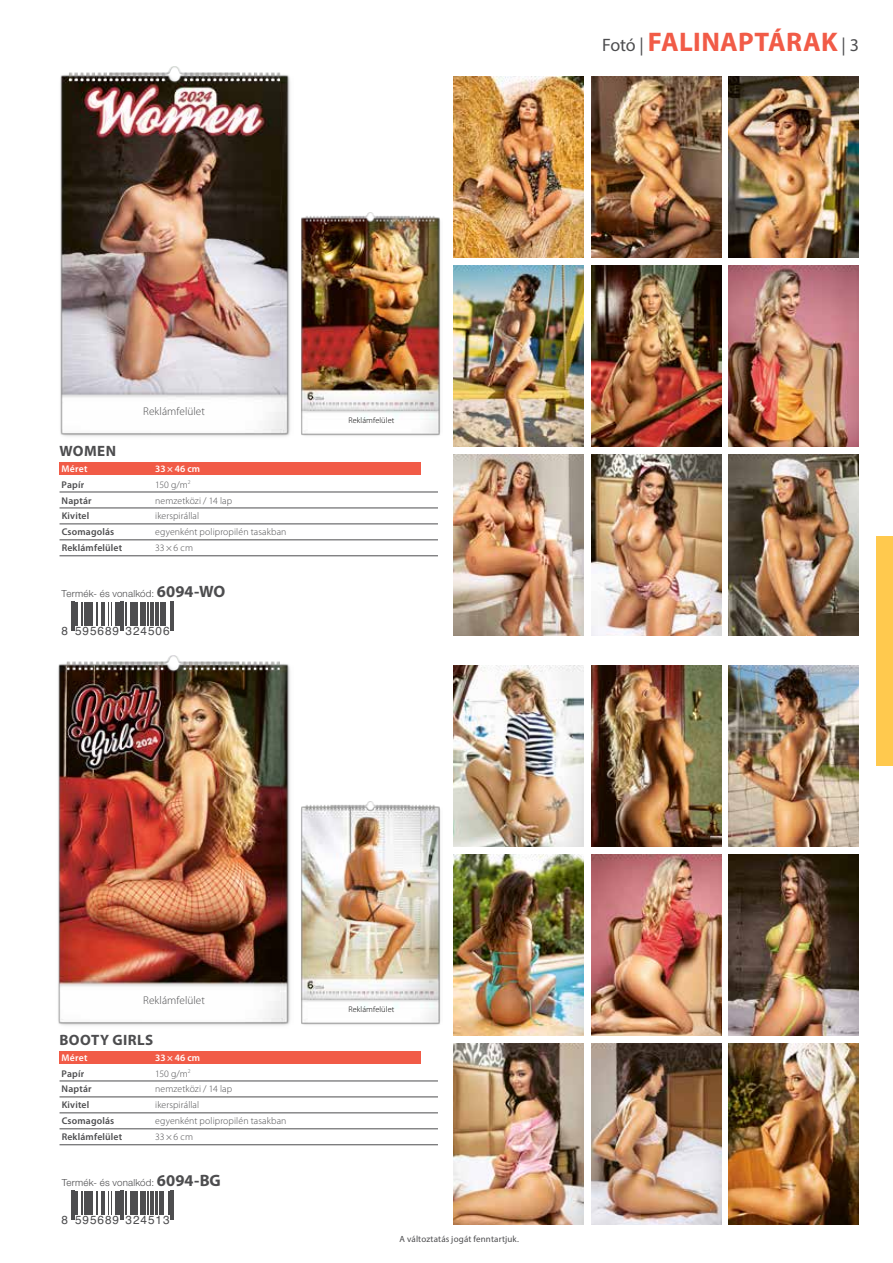
<style>
.page{position:relative;width:893px;height:1263px;background:#fff}
.page>*{position:absolute;margin:0;border:0;box-sizing:border-box;transform-origin:0 0}
.t1{font:700 27px "Myriad Pro";letter-spacing:.01em;color:#f15b47}
.t2{font:700 15px "Myriad Pro";letter-spacing:.03em;color:#4d4d4f}
.t3{font:11.7px "Helvetica";letter-spacing:.085em;color:#4d4d4f}
.t4{font:300 11.25px "Myriad Pro";letter-spacing:.005em;color:#4d4d4f}
.t5{font:300 9.75px "Myriad Pro";letter-spacing:.01em;color:#4d4d4f}
.t6{font:600 9.75px "Myriad Pro";letter-spacing:.015em;color:#4d4d4f}
.t7{font:300 9.75px "Helvetica Neue LT Pro";letter-spacing:.02em;color:#4d4d4f}
.t8{font:600 9.75px "Myriad Pro";letter-spacing:.02em;color:#fff}
.t9{font:9px "Myriad Pro";letter-spacing:.015em;color:#4d4d4f}
.t10{font:300 8.25px "Myriad Pro";letter-spacing:.015em;color:#000}
.s1{font-family:"Myriad Pro";font-weight:700;font-size:16.5px}
.s2{font-weight:400;font-size:18px;color:#4d4d4f}
</style>
<div class="page">
<div style="left:876px;top:536px;width:17px;height:229px;background:#ffc94e"></div>
<div style="left:60px;top:462px;width:361px;height:13px;background:#f15b47"></div>
<div style="left:60px;top:1051px;width:361px;height:13px;background:#f15b47"></div>
<img style="left:301px;top:212px;width:140px;height:224px">
<img style="left:301px;top:801px;width:140px;height:224px">
<img style="left:60px;top:67px;width:230px;height:370px">
<img style="left:58px;top:656px;width:232px;height:370px">
<img style="left:454px;top:665px;width:130px;height:182px">
<img style="left:454px;top:77px;width:130px;height:181px">
<img style="left:454px;top:854px;width:130px;height:182px">
<img style="left:454px;top:265px;width:130px;height:182px">
<img style="left:454px;top:1043px;width:130px;height:182px">
<img style="left:454px;top:454px;width:130px;height:182px">
<img style="left:591px;top:665px;width:130px;height:182px">
<img style="left:591px;top:77px;width:130px;height:181px">
<img style="left:591px;top:854px;width:130px;height:182px">
<img style="left:591px;top:265px;width:130px;height:182px">
<img style="left:591px;top:1043px;width:130px;height:182px">
<img style="left:591px;top:454px;width:130px;height:182px">
<img style="left:729px;top:665px;width:130px;height:182px">
<img style="left:729px;top:77px;width:130px;height:181px">
<img style="left:729px;top:854px;width:130px;height:182px">
<img style="left:729px;top:265px;width:130px;height:182px">
<img style="left:729px;top:1043px;width:130px;height:182px">
<img style="left:729px;top:454px;width:130px;height:182px">
<svg style="left:71px;top:602px;width:1px;height:29px"></svg>
<hr style="left:73px;top:602px;width:2px;height:29px;background:#4d4d4f">
<hr style="left:76px;top:602px;width:2px;height:24px;background:#4d4d4f">
<svg style="left:81px;top:602px;width:4px;height:24px"></svg>
<hr style="left:86px;top:602px;width:4px;height:24px;background:#4d4d4f">
<hr style="left:91px;top:602px;width:2px;height:24px;background:#4d4d4f">
<svg style="left:96px;top:602px;width:30px;height:29px"></svg>
<hr style="left:130px;top:602px;width:2px;height:24px;background:#4d4d4f">
<hr style="left:133px;top:602px;width:2px;height:24px;background:#4d4d4f">
<hr style="left:136px;top:602px;width:2px;height:24px;background:#4d4d4f">
<svg style="left:140px;top:602px;width:1px;height:24px"></svg>
<hr style="left:142px;top:602px;width:3px;height:24px;background:#4d4d4f">
<svg style="left:148px;top:602px;width:1px;height:24px"></svg>
<hr style="left:151px;top:602px;width:3px;height:24px;background:#4d4d4f">
<hr style="left:155px;top:602px;width:3px;height:24px;background:#4d4d4f">
<svg style="left:161px;top:602px;width:12px;height:29px"></svg>
<svg style="left:71px;top:1191px;width:1px;height:29px"></svg>
<hr style="left:73px;top:1191px;width:2px;height:29px;background:#4d4d4f">
<hr style="left:76px;top:1191px;width:2px;height:24px;background:#4d4d4f">
<svg style="left:81px;top:1191px;width:4px;height:24px"></svg>
<hr style="left:86px;top:1191px;width:4px;height:24px;background:#4d4d4f">
<hr style="left:91px;top:1191px;width:2px;height:24px;background:#4d4d4f">
<svg style="left:96px;top:1191px;width:30px;height:29px"></svg>
<hr style="left:130px;top:1191px;width:2px;height:24px;background:#4d4d4f">
<hr style="left:133px;top:1191px;width:2px;height:24px;background:#4d4d4f">
<hr style="left:136px;top:1191px;width:2px;height:24px;background:#4d4d4f">
<svg style="left:140px;top:1191px;width:1px;height:24px"></svg>
<hr style="left:142px;top:1191px;width:3px;height:24px;background:#4d4d4f">
<svg style="left:148px;top:1191px;width:1px;height:24px"></svg>
<hr style="left:151px;top:1191px;width:3px;height:24px;background:#4d4d4f">
<hr style="left:155px;top:1191px;width:2px;height:24px;background:#4d4d4f">
<hr style="left:159px;top:1191px;width:3px;height:24px;background:#4d4d4f">
<svg style="left:163px;top:1191px;width:10px;height:29px"></svg>
<hr style="left:60px;top:492px;width:378px;height:1px;background:#4d4d4f">
<hr style="left:60px;top:508px;width:378px;height:1px;background:#4d4d4f">
<hr style="left:60px;top:524px;width:378px;height:1px;background:#4d4d4f">
<hr style="left:60px;top:540px;width:378px;height:1px;background:#4d4d4f">
<hr style="left:60px;top:555px;width:378px;height:1px;background:#4d4d4f">
<hr style="left:60px;top:1081px;width:378px;height:1px;background:#4d4d4f">
<hr style="left:60px;top:1097px;width:378px;height:1px;background:#4d4d4f">
<hr style="left:60px;top:1112px;width:378px;height:1px;background:#4d4d4f">
<hr style="left:60px;top:1128px;width:378px;height:1px;background:#4d4d4f">
<hr style="left:60px;top:1144px;width:378px;height:1px;background:#4d4d4f">
<p class="t4" style="left:143px;top:405px;width:63px">Reklámfelület</p>
<h2 class="t2" style="left:60px;top:441px;width:58px">WOMEN</h2>
<p class="t8" style="left:62px;top:463px;width:27px">Méret</p>
<p class="t8" style="left:155px;top:463px;width:47px">33 × 46 cm</p>
<p class="t6" style="left:62px;top:479px;width:24px">Papír</p>
<p class="t5" style="left:155px;top:479px;width:37px">150 g/m<sup>2</sup></p>
<p class="t6" style="left:62px;top:495px;width:31px">Naptár</p>
<p class="t5" style="left:155px;top:495px;width:78px">nemzetközi / 14 lap</p>
<p class="t6" style="left:62px;top:511px;width:29px">Kivitel</p>
<p class="t5" style="left:155px;top:511px;width:46px">ikerspirállal</p>
<p class="t6" style="left:62px;top:527px;width:54px">Csomagolás</p>
<p class="t5" style="left:155px;top:527px;width:133px">egyenként polipropilén tasakban</p>
<p class="t6" style="left:62px;top:543px;width:62px">Reklámfelület</p>
<p class="t5" style="left:155px;top:543px;width:39px">33×6 cm</p>
<p class="t7" style="left:62px;top:588px;width:165px">Termék- és vonalkód: <span class="s1">6094-WO</span></p>
<p class="t3" style="left:62px;top:622px;width:110px">8 595689 324506</p>
<p class="t10" style="left:348px;top:415px;width:47px">Reklámfelület</p>
<h1 class="t1" style="left:602px;top:24px;width:258px"><span class="s2">Fotó |</span> FALINAPTÁRAK <span class="s2">| 3</span></h1>
<p class="t4" style="left:143px;top:994px;width:63px">Reklámfelület</p>
<h2 class="t2" style="left:60px;top:1030px;width:95px">BOOTY GIRLS</h2>
<p class="t8" style="left:62px;top:1052px;width:27px">Méret</p>
<p class="t8" style="left:155px;top:1052px;width:47px">33 × 46 cm</p>
<p class="t6" style="left:62px;top:1068px;width:24px">Papír</p>
<p class="t5" style="left:155px;top:1068px;width:37px">150 g/m<sup>2</sup></p>
<p class="t6" style="left:62px;top:1084px;width:31px">Naptár</p>
<p class="t5" style="left:155px;top:1084px;width:78px">nemzetközi / 14 lap</p>
<p class="t6" style="left:62px;top:1100px;width:29px">Kivitel</p>
<p class="t5" style="left:155px;top:1100px;width:46px">ikerspirállal</p>
<p class="t6" style="left:62px;top:1116px;width:54px">Csomagolás</p>
<p class="t5" style="left:155px;top:1116px;width:133px">egyenként polipropilén tasakban</p>
<p class="t6" style="left:62px;top:1132px;width:62px">Reklámfelület</p>
<p class="t5" style="left:155px;top:1132px;width:39px">33×6 cm</p>
<p class="t7" style="left:62px;top:1177px;width:161px">Termék- és vonalkód: <span class="s1">6094-BG</span></p>
<p class="t3" style="left:62px;top:1211px;width:110px">8 595689 324513</p>
<p class="t10" style="left:348px;top:1004px;width:47px">Reklámfelület</p>
<p class="t9" style="left:400px;top:1233px;width:121px">A változtatás jogát fenntartjuk.</p>
</div>
